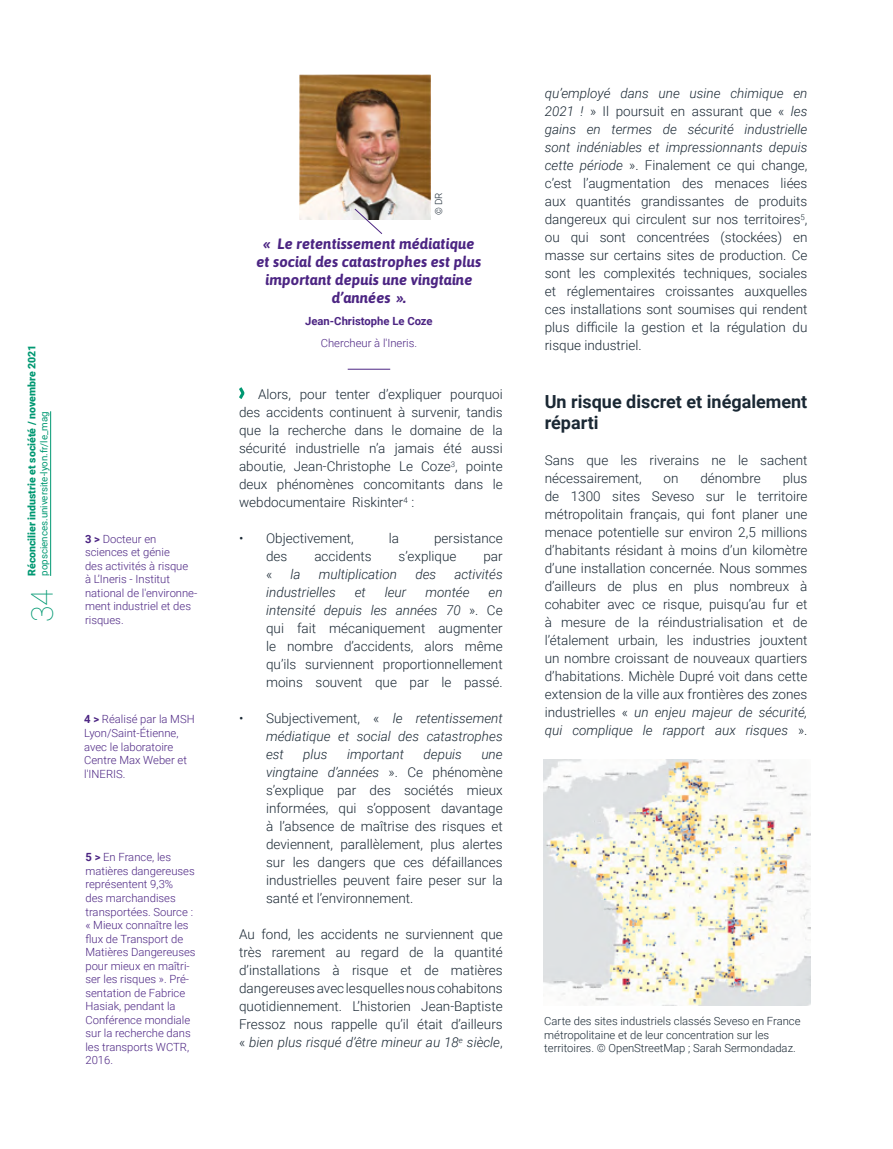
<style>
.page{position:relative;width:893px;height:1149px;background:#fff}
.page>*{position:absolute;margin:0;border:0;box-sizing:border-box;transform-origin:0 0}
.t1{font:100 30px "Roboto";color:#009872}
.t2{font:700 18px/21px "Roboto";color:#1a2834}
.t3{font:italic 700 15px/18px "Asap";color:#4c2583;text-align:center}
.t4{font:300 13.5px/18px "Roboto";color:#1a2834;text-align:justify}
.t5{font:italic 300 13.5px/18px "Roboto";color:#1a2834;text-align:justify}
.t6{font:300 11.25px/13.5px "Roboto";color:#4c2583}
.t7{font:300 11.25px/13.5px "Roboto";color:#1a2834}
.t8{font:700 11.25px "Roboto";color:#4c2583}
.t9{font:900 10.5px "Roboto";color:#009872}
.t10{font:9.75px "Roboto";color:#009872}
.t11{font:300 9.75px "Roboto";color:#1a2834}
.s1{font-weight:700}
.s2{font-style:italic}
.s3{font-style:normal}
</style>
<div class="page">
<hr style="left:50px;top:411px;width:1px;height:164px;background:#009872">
<svg style="left:239px;top:387px;width:5px;height:12px"></svg>
<img style="left:300px;top:74px;width:131px;height:145px">
<hr style="left:348px;top:369px;width:42px;height:1px;background:#4c2583">
<svg style="left:354px;top:208px;width:29px;height:26px"></svg>
<img style="left:543px;top:759px;width:267px;height:245px">
<p class="t9" style="left:25px;top:575px;width:232px;rotate:-90deg">Réconcilier industrie et société / novembre 2021</p>
<p class="t10" style="left:37px;top:575px;width:166px;rotate:-90deg">popsciences.universite-lyon.fr/le_mag</p>
<h1 class="t1" style="left:21px;top:621px;width:34px;rotate:-90deg">34</h1>
<p class="t6" style="left:85px;top:531px;width:114px"><span class="s1">3 &gt;</span> Docteur en sciences et génie<br>des activités à risque<br>à L’Ineris - Institut national de l'environne&shy;ment industriel et des risques.</p>
<p class="t6" style="left:84px;top:712px;width:112px"><span class="s1">4 &gt;</span> Réalisé par la MSH<br>Lyon/Saint-Étienne, avec le laboratoire<br>Centre Max Weber et l'INERIS.</p>
<p class="t6" style="left:85px;top:850px;width:112px"><span class="s1">5 &gt;</span> En France, les matières dangereuses représentent 9,3%<br>des marchandises transportées. Source : « Mieux connaître les flux de Transport de<br>Matières Dangereuses pour mieux en maîtri&shy;ser les risques ». Pré&shy;sentation de Fabrice<br>Hasiak, pendant la<br>Conférence mondiale sur la recherche dans les transports WCTR,<br>2016.</p>
<p class="t11" style="left:432px;top:215px;width:24px;rotate:-90deg">© DR</p>
<p class="t3" style="left:256px;top:233px;width:227px">« Le retentissement médiatique et social des catastrophes est plus important depuis une vingtaine d’années ».</p>
<p class="t8" style="left:305px;top:312px;width:129px">Jean-Christophe Le Coze</p>
<p class="t6" style="left:321px;top:335px;width:98px">Chercheur à l'Ineris.</p>
<p class="t4" style="left:239px;top:384px;width:265px;text-indent:19px">Alors, pour tenter d’expliquer pourquoi des accidents continuent à survenir, tandis que la recherche dans le domaine de la sécurité industrielle n’a jamais été aussi aboutie, Jean-Christophe Le Coze<sup>3</sup>, pointe deux phénomènes concomitants dans le webdocumentaire Riskinter<sup>4</sup> :</p>
<p class="t4" style="left:239px;top:528px;width:116px">• Objectivement,</p>
<p class="t4" style="left:389px;top:528px;width:12px">la</p>
<p class="t4" style="left:434px;top:528px;width:70px">persistance</p>
<p class="t4" style="left:266px;top:546px;width:23px">des</p>
<p class="t4" style="left:314px;top:546px;width:59px">accidents</p>
<p class="t4" style="left:399px;top:546px;width:59px">s’explique</p>
<p class="t4" style="left:483px;top:546px;width:21px">par</p>
<p class="t4" style="left:266px;top:564px;width:8px">«</p>
<p class="t5" style="left:291px;top:564px;width:12px">la</p>
<p class="t5" style="left:319px;top:564px;width:80px">multiplication</p>
<p class="t5" style="left:415px;top:564px;width:22px">des</p>
<p class="t5" style="left:454px;top:564px;width:50px">activités</p>
<p class="t5" style="left:266px;top:582px;width:71px">industrielles</p>
<p class="t5" style="left:355px;top:582px;width:13px">et</p>
<p class="t5" style="left:385px;top:582px;width:23px">leur</p>
<p class="t5" style="left:425px;top:582px;width:46px">montée</p>
<p class="t4" style="left:266px;top:582px;width:238px;text-indent:223px"><span class="s2">en intensité depuis les années 70</span> ». Ce qui fait mécaniquement augmenter le nombre d’accidents, alors même qu’ils surviennent proportionnellement moins souvent que par le passé.</p>
<p class="t5" style="left:266px;top:708px;width:238px;text-indent:-27px"><span class="s3">• Subjectivement, «</span> le retentissement médiatique et social des catastrophes est</p>
<p class="t5" style="left:303px;top:744px;width:26px">plus</p>
<p class="t5" style="left:347px;top:744px;width:59px">important</p>
<p class="t5" style="left:423px;top:744px;width:40px">depuis</p>
<p class="t4" style="left:266px;top:744px;width:238px;text-indent:215px"><span class="s2">une vingtaine d’années</span> ». Ce phénomène s’explique par des sociétés mieux informées, qui s’opposent davantage à l’absence de maîtrise des risques et deviennent, parallèlement, plus alertes sur les dangers que ces défaillances industrielles peuvent faire peser sur la santé et l’environnement.</p>
<p class="t4" style="left:239px;top:924px;width:265px">Au fond, les accidents ne surviennent que très rarement au regard de la quantité d’installations à risque et de matières dangereuses avec lesquelles nous cohabitons quotidiennement. L’historien Jean-Baptiste Fressoz nous rappelle qu’il était d’ailleurs « <span class="s2">bien plus risqué d’être mineur au 18</span><sup>e</sup> <span class="s2">siècle</span>,</p>
<p class="t4" style="left:545px;top:84px;width:264px"><span class="s2">qu’employé dans une usine chimique en 2021 !</span> » Il poursuit en assurant que « <span class="s2">les gains en termes de sécurité industrielle sont indéniables et impressionnants depuis cette période</span> ». Finalement ce qui change, c’est l’augmentation des menaces liées aux quantités grandissantes de produits dangereux qui circulent sur nos territoires<sup>5</sup>, ou qui sont concentrées (stockées) en masse sur certains sites de production. Ce sont les complexités techniques, sociales et réglementaires croissantes auxquelles ces installations sont soumises qui rendent plus difficile la gestion et la régulation du risque industriel.</p>
<h2 class="t2" style="left:545px;top:390px;width:264px">Un risque discret et inégalement réparti</h2>
<p class="t4" style="left:545px;top:450px;width:264px">Sans que les riverains ne le sachent nécessairement,</p>
<p class="t4" style="left:545px;top:468px;width:264px;text-indent:238px">plus de 1300 sites Seveso sur le territoire métropolitain français, qui font planer une menace potentielle sur environ 2,5 millions d’habitants résidant à moins d’un kilomètre d’une installation concernée. Nous sommes d’ailleurs de plus en plus nombreux à cohabiter avec ce risque, puisqu’au fur et à mesure de la réindustrialisation et de l’étalement urbain, les industries jouxtent un nombre croissant de nouveaux quartiers d’habitations. Michèle Dupré voit dans cette extension de la ville aux frontières des zones industrielles « <span class="s2">un enjeu majeur de sécurité, qui complique le rapport aux risques</span> ».</p>
<p class="t4" style="left:664px;top:468px;width:16px">on</p>
<p class="t4" style="left:700px;top:468px;width:62px">dénombre</p>
<p class="t7" style="left:544px;top:1013px;width:258px">Carte des sites industriels classés Seveso en France métropolitaine et de leur concentration sur les territoires. © OpenStreetMap ; Sarah Sermondadaz.</p>
</div>
